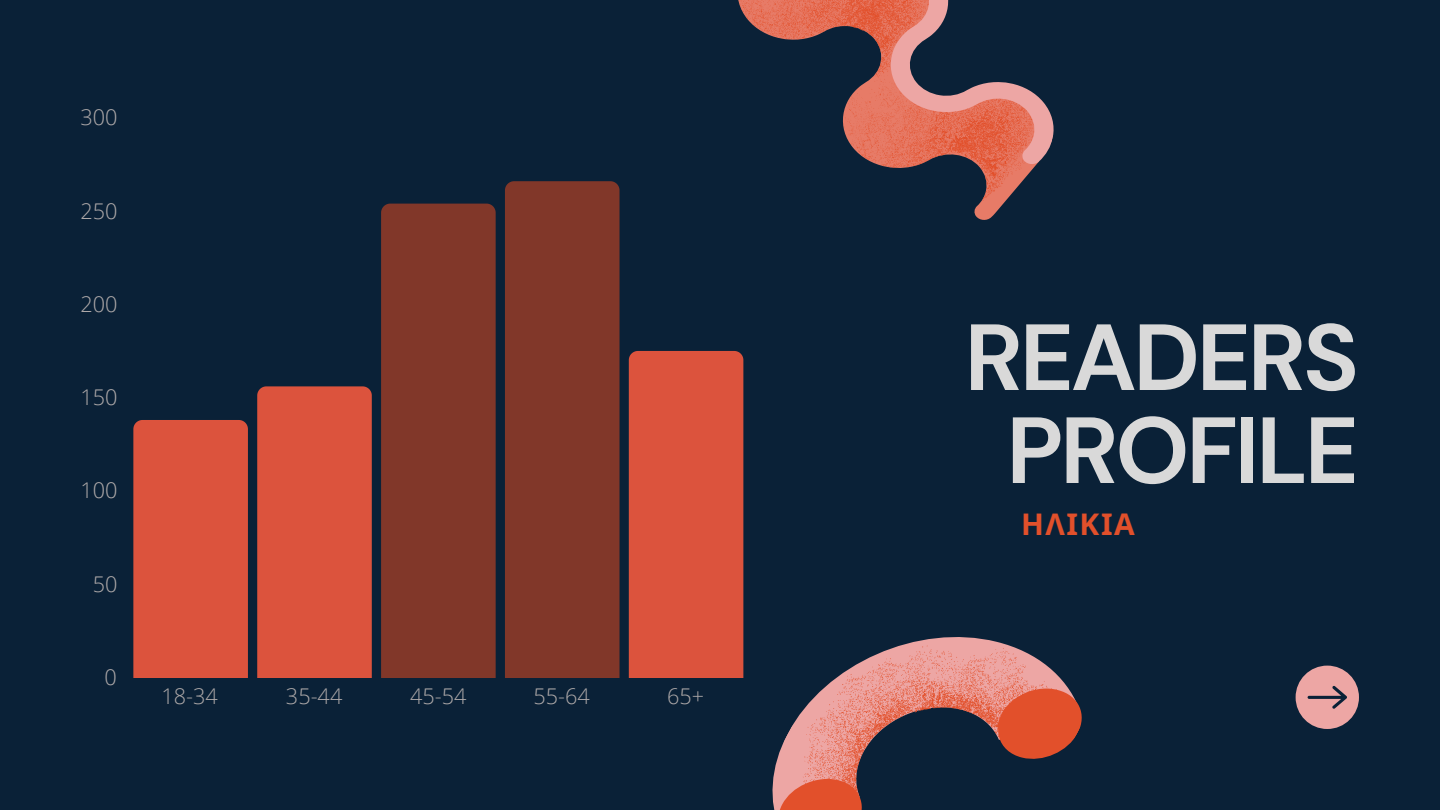
<style>
.page{position:relative;width:1440px;height:810px;background:#0a2137}
.page>*{position:absolute;margin:0;border:0;box-sizing:border-box;transform-origin:0 0}
.t1{font:700 93.7px/93px "DM Sans";letter-spacing:-.035em;color:#d9d9d9;text-align:center}
.t2{font:700 30px "Noto Sans";letter-spacing:.05em;color:#e2502b}
.t3{font:300 21.6px "Open Sans";color:#aea9a9}
</style>
<div class="page">
<svg style="left:1296px;top:666px;width:63px;height:63px"></svg>
<svg style="left:772px;top:637px;width:310px;height:173px"></svg>
<svg style="left:738px;top:0;width:295px;height:209px"></svg>
<svg style="left:744px;top:0;width:310px;height:169px"></svg>
<div style="left:133px;top:420px;width:115px;height:257px;background:#dc533d"></div>
<div style="left:257px;top:386px;width:115px;height:291px;background:#dc533d"></div>
<div style="left:381px;top:204px;width:115px;height:473px;background:#813729"></div>
<div style="left:505px;top:181px;width:115px;height:496px;background:#813729"></div>
<div style="left:629px;top:351px;width:114px;height:326px;background:#dc533d"></div>
<p class="t3" style="left:80px;top:102px;width:39px">300</p>
<p class="t3" style="left:80px;top:196px;width:39px">250</p>
<p class="t3" style="left:80px;top:289px;width:39px">200</p>
<p class="t3" style="left:80px;top:382px;width:39px">150</p>
<p class="t3" style="left:80px;top:475px;width:39px">100</p>
<p class="t3" style="left:93px;top:569px;width:26px">50</p>
<p class="t3" style="left:105px;top:662px;width:14px">0</p>
<p class="t3" style="left:161px;top:681px;width:58px">18-34</p>
<p class="t3" style="left:286px;top:681px;width:58px">35-44</p>
<p class="t3" style="left:410px;top:681px;width:58px">45-54</p>
<p class="t3" style="left:533px;top:681px;width:58px">55-64</p>
<p class="t3" style="left:667px;top:681px;width:39px">65+</p>
<p class="t1" style="left:965px;top:312px;width:396px">READERS<br>PROFILE</p>
<p class="t2" style="left:1021px;top:503px;width:115px">ΗΛΙΚΙΑ</p>
</div>
